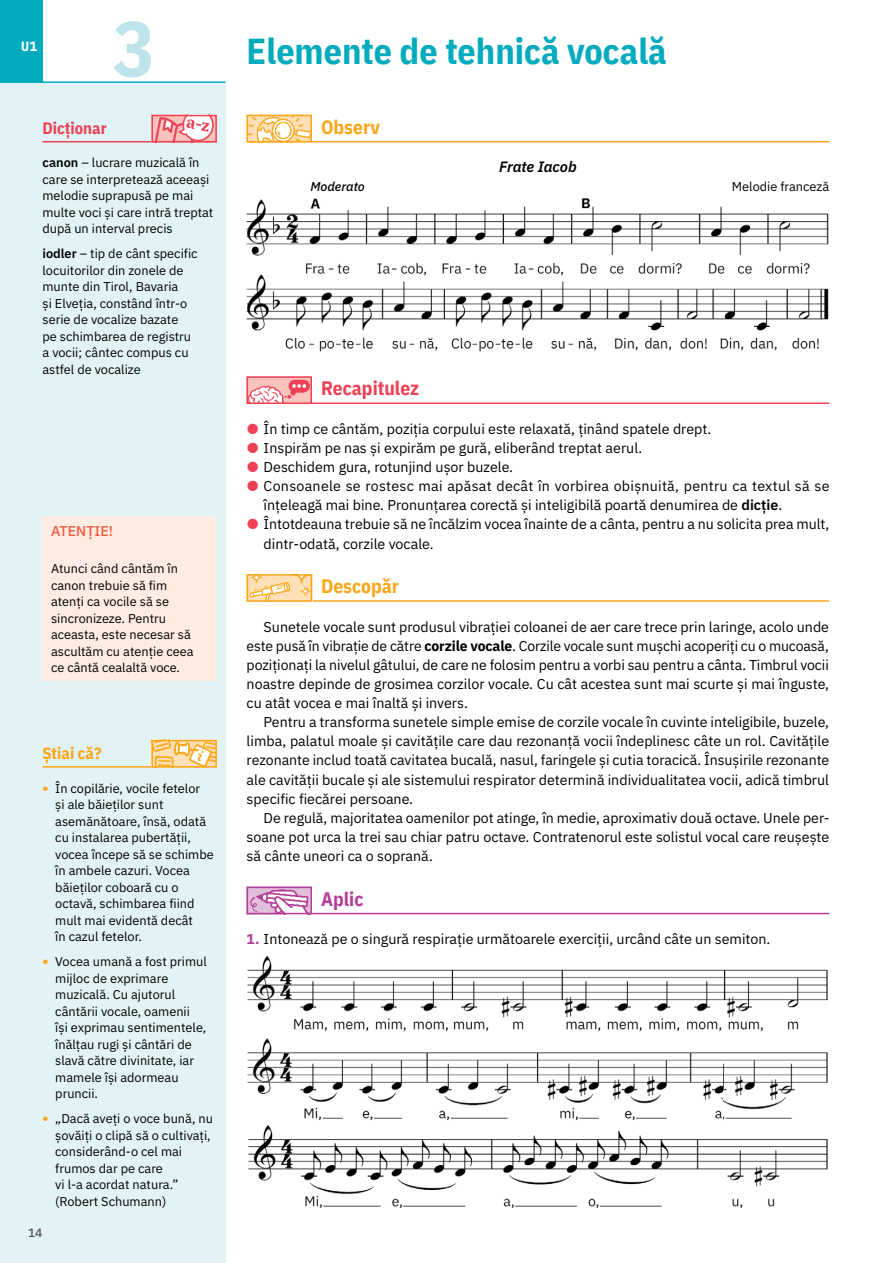
<style>
.page{position:relative;width:893px;height:1263px;background:#fff}
.page>*{position:absolute;margin:0;border:0;box-sizing:border-box;transform-origin:0 0}
.t1{font:700 78px "IBM Plex Sans Cond";color:#bce4ea}
.t2{font:700 36px "IBM Plex Sans Cond";color:#00abbd}
.t3{font:700 19.5px "IBM Plex Sans Cond";color:#faa61a}
.t4{font:700 19.5px "IBM Plex Sans Cond";color:#ef4056}
.t5{font:700 19.5px "IBM Plex Sans Cond";color:#b43e97}
.t6{font:700 16.5px "IBM Plex Sans Cond";color:#ef4056}
.t7{font:700 16.5px "IBM Plex Sans Cond";color:#faa61a}
.t8{font:italic 600 15px "IBM Plex Sans";letter-spacing:-.005em;color:#000}
.t9{font:14.25px/19.2px "IBM Plex Sans";color:#000;text-align:justify}
.t10{font:500 14.25px "IBM Plex Sans";color:#f15b40}
.t11{font:700 13.5px "IBM Plex Mono";color:#fff}
.t12{font:12.75px/16.5px "IBM Plex Sans";color:#000}
.t13{font:italic 500 12.75px "IBM Plex Sans";color:#000}
.t14{font:500 12px "IBM Plex Mono";color:#4d4d4f}
.s1{font-weight:600}
.s2{font-weight:700;font-size:14.25px;color:#faa61a}
.s3{font-weight:700}
.s4{font-weight:700;color:#b43e97}
</style>
<div class="page">
<div style="left:0;top:83px;width:225px;height:1180px;background:#e2f3f5"></div>
<div style="left:0;top:0;width:43px;height:83px;background:#00abbd"></div>
<hr style="left:21px;top:81px;width:204px;height:2px;background:#00abbd">
<hr style="left:247px;top:141px;width:582px;height:1px;background:#faa61a">
<hr style="left:247px;top:402px;width:582px;height:2px;background:#ef4056">
<hr style="left:247px;top:600px;width:582px;height:2px;background:#faa61a">
<hr style="left:247px;top:913px;width:582px;height:1px;background:#b43e97">
<img style="left:247px;top:198px;width:582px;height:154px">
<img style="left:247px;top:956px;width:581px;height:251px">
<img style="left:250px;top:118px;width:59px;height:21px">
<div style="left:247px;top:115px;width:65px;height:27px;border:2px solid #faa61a"></div>
<img style="left:250px;top:379px;width:59px;height:22px">
<div style="left:247px;top:376px;width:65px;height:28px;border:2px solid #ef4056"></div>
<img style="left:250px;top:577px;width:59px;height:22px">
<div style="left:247px;top:574px;width:65px;height:28px;border:2px solid #faa61a"></div>
<img style="left:250px;top:890px;width:59px;height:21px">
<div style="left:247px;top:887px;width:65px;height:27px;border:2px solid #b43e97"></div>
<hr style="left:43px;top:141px;width:174px;height:1px;background:#ef4056">
<img style="left:154px;top:118px;width:60px;height:21px">
<div style="left:151px;top:115px;width:66px;height:27px;border:2px solid #ef4056"></div>
<hr style="left:43px;top:766px;width:174px;height:1px;background:#faa61a">
<img style="left:154px;top:743px;width:60px;height:21px">
<div style="left:151px;top:740px;width:66px;height:27px;border:2px solid #faa61a"></div>
<div style="left:43px;top:516px;width:174px;height:165px;background:#feebe2"></div>
<p class="t11" style="left:21px;top:35px;width:18px">U1</p>
<h1 class="t1" style="left:113px;top:-13px;width:44px">3</h1>
<p class="t6" style="left:43px;top:115px;width:66px">Dicționar</p>
<p class="t12" style="left:43px;top:154px;width:172px"><span class="s1">canon</span> – lucrare muzicală în care se interpretează aceeași melodie suprapusă pe mai multe voci și care intră treptat după un interval precis</p>
<p class="t12" style="left:43px;top:245px;width:157px"><span class="s1">iodler</span> – tip de cânt specific locuitorilor din zonele de munte din Tirol, Bavaria<br>și Elveția, constând într‑o serie de vocalize bazate<br>pe schimbarea de registru a vocii; cântec compus cu astfel de vocalize</p>
<p class="t10" style="left:51px;top:520px;width:64px">ATENȚIE!</p>
<p class="t12" style="left:51px;top:559px;width:144px">Atunci când cântăm în canon trebuie să fim atenți ca vocile să se sincronizeze. Pentru aceast a, este necesar să ascultăm cu atenție ceea ce cântă cealaltă voce.</p>
<p class="t7" style="left:43px;top:740px;width:61px">Știai că?</p>
<p class="t12" style="left:55px;top:779px;width:160px;text-indent:-13px"><span class="s2">•</span> În copilărie, vocile fetelor<br>și ale băieților sunt asemănătoare, însă, odată cu instalarea pubertății, vocea începe să se schimbe în ambele cazuri. Vocea băieților coboară cu o octavă, schimbarea fiind mult mai evidentă decât<br>în cazul fetelor.</p>
<p class="t12" style="left:55px;top:952px;width:153px;text-indent:-13px"><span class="s2">•</span> Vocea umană a fost primul mijloc de exprimare muzicală. Cu ajutorul cântării vocal e, oamenii<br>își exprimau sentimentele, înălțau rugi și cântări de slavă către divinitate, iar mamele își adormeau pruncii.</p>
<p class="t12" style="left:55px;top:1109px;width:159px;text-indent:-13px"><span class="s2">•</span> „Dacă aveți o voce bună, nu șovăiți o clipă să o cultivați, considerând‑o cel mai frumos dar pe care<br>vi l‑a acordat natura.” (Robert Schumann)</p>
<p class="t14" style="left:28px;top:1224px;width:16px">14</p>
<h2 class="t2" style="left:247px;top:22px;width:422px">Elemente de tehnică vocală</h2>
<h3 class="t3" style="left:321px;top:112px;width:60px">Observ</h3>
<p class="t8" style="left:499px;top:155px;width:79px">Frate Iacob</p>
<p class="t13" style="left:310px;top:177px;width:56px">Moderato</p>
<p class="t12" style="left:732px;top:178px;width:99px">Melodie franceză</p>
<h3 class="t4" style="left:321px;top:373px;width:100px">Recapitulez</h3>
<p class="t9" style="left:264px;top:418px;width:567px;text-align:left">În timp ce cântăm, poziția corpului este relaxată, ținând spatele drept.<br>Inspirăm pe nas și expirăm pe gură, eliberând treptat aerul.<br>Deschidem gura, rotunjind ușor buzele.<br>Consoanele se rostesc mai apăsat decât în vorbirea obișnuită, pentru ca textul să se înțeleagă mai bine. Pronunțarea corectă și inteligibilă poartă denumirea de <span class="s1">dicție</span>.<br>Întotdeauna trebuie să ne încălzim vocea înainte de a cânta, pentru a nu solicita prea mult, dintr‑odată, corzile vocale.</p>
<h3 class="t3" style="left:321px;top:571px;width:79px">Descopăr</h3>
<p class="t9" style="left:247px;top:616px;width:584px;text-indent:17px">Sunetele vocale sunt produsul vibrației coloanei de aer care trece prin laringe, acolo unde este pusă în vibrație de către <span class="s3">corzile vocale</span>. Corzile vocale sunt mușchi acoperiți cu o mucoasă, poziționați la nivelul gâtului, de care ne folosim pentru a vorbi sau pentru a cânta. Timbrul vocii noastre depinde de grosimea corzilor vocale. Cu cât acestea sunt mai scurte și mai înguste, cu atât vocea e mai înaltă și invers.</p>
<p class="t9" style="left:247px;top:711px;width:584px;text-indent:17px">Pentru a transforma sunetele simple emise de corzile vocale în cuvinte inteligibile, buzele, limba, palatul moale și cavitățile care dau rezonanță vocii îndeplinesc câte un rol. Cavitățile rezonante includ toată cavitatea bucală, nasul, faringele și cutia toracică. Însușirile rezonante ale cavității bucale și ale sistemului respirator determină individualitatea vocii, adică timbrul specific fiecărei persoane.</p>
<p class="t9" style="left:247px;top:807px;width:584px;text-indent:17px">De regulă, majoritatea oamenilor pot atinge, în medie, aproximativ două octave. Unele per‑ soane pot urca la trei sau chiar patru octave. Contratenorul este solistul vocal care reușește să cânte uneori ca o soprană.</p>
<h3 class="t5" style="left:321px;top:883px;width:44px">Aplic</h3>
<p class="t9" style="left:247px;top:928px;width:525px"><span class="s4">1.</span> Intonează pe o singură respirație următoarele exerciții, urcând câte un semiton .</p>
</div>
